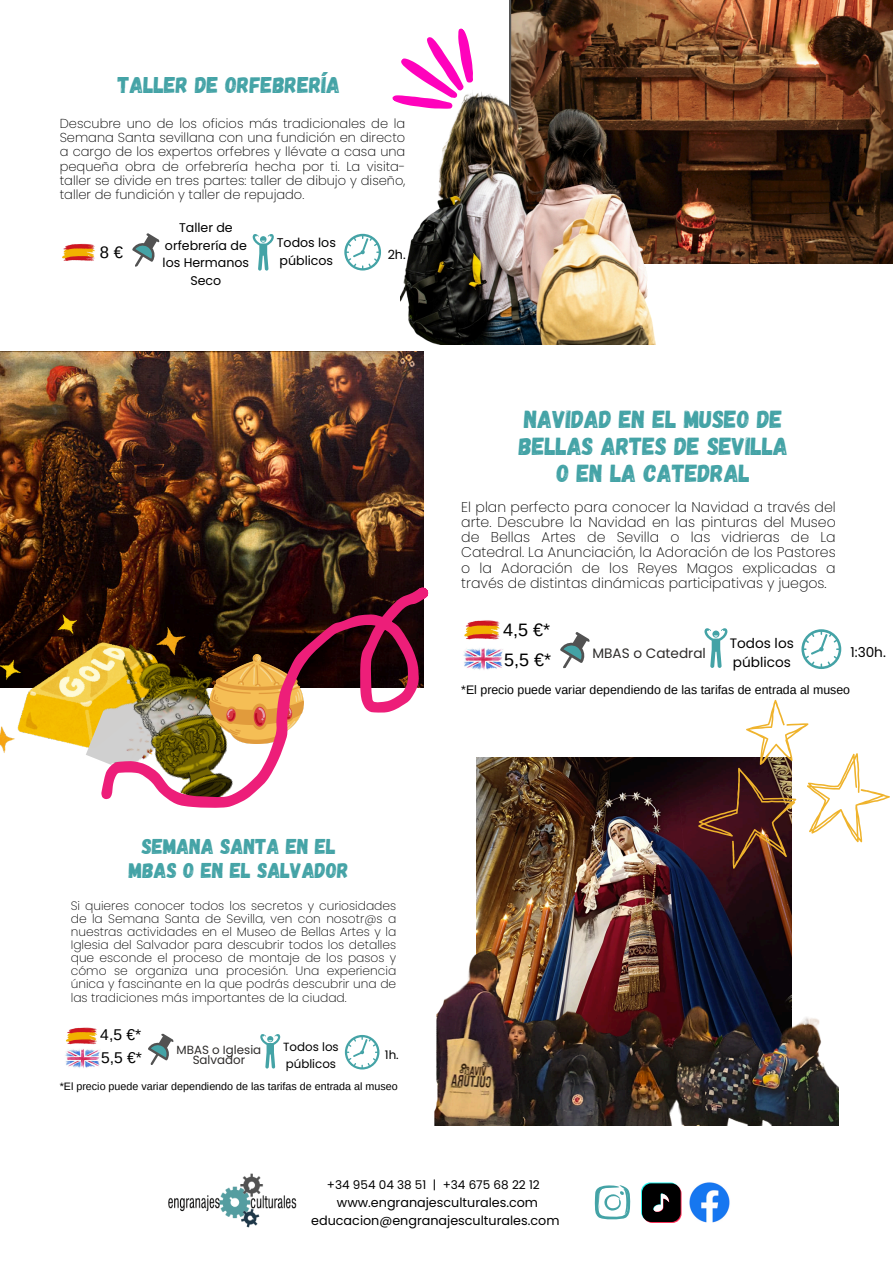
<style>
.page{position:relative;width:893px;height:1263px;background:#fff}
.page>*{position:absolute;margin:0;border:0;box-sizing:border-box;transform-origin:0 0}
.t1{font:24.67px/26.8px "Gagalin";color:#44a3a6;text-align:center}
.t2{font:22.73px "Gagalin";color:#44a3a6}
.t3{font:21.45px/23.3px "Gagalin";color:#44a3a6;text-align:center}
.t4{font:18px "Arimo";color:#000}
.t5{font:16.58px "Arimo";color:#000}
.t6{font:15.6px "Arimo";color:#000}
.t7{font:200 14.1px/15.1px "Poppins";color:#000;text-align:justify}
.t8{font:13.65px "Poppins";color:#000}
.t9{font:13.65px "Poppins";color:#2e2c2b}
.t10{font:200 12.98px/14.2px "Poppins";color:#000;text-align:justify}
.t11{font:12.75px "Poppins";color:#000}
.t12{font:12.6px/17.5px "Poppins";color:#000}
.t13{font:12.38px "Arimo";color:#000}
.t14{font:200 12.23px/13.1px "Poppins";color:#000;text-align:justify}
.t15{font:12px "Poppins";color:#000}
.t16{font:11.85px/10px "Poppins";color:#2e2c2b;text-align:center}
.t17{font:11.85px/16.5px "Poppins";color:#000}
.t18{font:10.73px "Arimo";color:#000}
</style>
<div class="page">
<img style="left:168px;top:1174px;width:129px;height:53px">
<svg style="left:594px;top:1185px;width:37px;height:35px"></svg>
<svg style="left:641px;top:1182px;width:38px;height:39px"></svg>
<svg style="left:643px;top:1184px;width:38px;height:39px"></svg>
<div style="left:642px;top:1183px;width:38px;height:39px;background:#000;border-radius:9px"></div>
<svg style="left:653px;top:1193px;width:16px;height:19px"></svg>
<img style="left:689px;top:1182px;width:41px;height:40px">
<img style="left:62px;top:243px;width:33px;height:18px">
<svg style="left:132px;top:233px;width:28px;height:34px"></svg>
<svg style="left:253px;top:234px;width:21px;height:37px"></svg>
<svg style="left:344px;top:234px;width:37px;height:36px"></svg>
<img style="left:464px;top:620px;width:36px;height:20px">
<img style="left:463px;top:648px;width:40px;height:22px">
<svg style="left:801px;top:629px;width:40px;height:40px"></svg>
<svg style="left:560px;top:632px;width:30px;height:37px"></svg>
<svg style="left:704px;top:628px;width:23px;height:40px"></svg>
<img style="left:477px;top:758px;width:221px;height:42px">
<img style="left:434px;top:800px;width:405px;height:325px">
<img style="left:65px;top:1027px;width:35px;height:41px">
<svg style="left:148px;top:1033px;width:26px;height:32px"></svg>
<svg style="left:260px;top:1034px;width:20px;height:34px"></svg>
<svg style="left:345px;top:1035px;width:34px;height:34px"></svg>
<svg style="left:698px;top:700px;width:192px;height:169px"></svg>
<img style="left:510px;top:0;width:382px;height:263px">
<img style="left:400px;top:89px;width:282px;height:255px">
<svg style="left:392px;top:28px;width:102px;height:104px"></svg>
<img style="left:0;top:352px;width:424px;height:263px">
<img style="left:0;top:615px;width:101px;height:138px">
<img style="left:86px;top:644px;width:15px;height:117px">
<svg style="left:101px;top:587px;width:327px;height:221px"></svg>
<p class="t2" style="left:118px;top:71px;width:224px">TALLER DE ORFEBRERÍA</p>
<p class="t10" style="left:60px;top:116px;width:347px">Descubre uno de los oficios más tradicionales de la Semana Santa sevillana con una fundición en directo a cargo de los expertos orfebres y llévate a casa una pequeña obra de orfebrería hecha por ti. La visita&shy;taller se divide en tres partes: taller de dibujo y diseño, taller de fundición y taller de repujado.</p>
<p class="t12" style="left:163px;top:219px;width:88px;text-align:center">Taller de orfebrería de los Hermanos<br>Seco</p>
<h3 class="t12" style="left:277px;top:234px;width:61px">Todos los públicos</h3>
<p class="t5" style="left:100px;top:243px;width:25px">8 €</p>
<p class="t12" style="left:388px;top:245px;width:19px">2h.</p>
<p class="t1" style="left:519px;top:405px;width:271px">NAVIDAD EN EL MUSEO DE<br>BELLAS ARTES DE SEVILLA<br>O EN LA CATEDRAL</p>
<p class="t7" style="left:461px;top:499px;width:376px">El plan perfecto para conocer la Navidad a través del arte. Descubre la Navidad en las pinturas del Museo de Bellas Artes de Sevilla o las vidrieras de La Catedral. La Anunciación, la Adoración de los Pastores o la Adoración de los Reyes Magos explicadas a través de distintas dinámicas participativas y juegos.</p>
<p class="t4" style="left:503px;top:619px;width:48px">4,5 €*</p>
<p class="t9" style="left:592px;top:643px;width:115px">MBAS o Catedral</p>
<h1 class="t8" style="left:730px;top:634px;width:66px">Todos los</h1>
<p class="t8" style="left:850px;top:643px;width:37px">1:30h.</p>
<h4 class="t4" style="left:504px;top:649px;width:48px">5,5 €*</h4>
<h1 class="t8" style="left:733px;top:653px;width:60px">públicos</h1>
<p class="t13" style="left:461px;top:683px;width:390px">*El precio puede variar dependiendo de las tarifas de entrada al museo</p>
<p class="t3" style="left:129px;top:834px;width:221px">SEMANA SANTA EN EL<br>MBAS O EN EL SALVADOR</p>
<p class="t14" style="left:71px;top:899px;width:327px">Si quieres conocer todos los secretos y curiosidades de la Semana Santa de Sevilla, ven con nosotr@s a nuestras actividades en el Museo de Bellas Artes y la Iglesia del Salvador para descubrir todos los detalles que esconde el proceso de montaje de los pasos y cómo se organiza una procesión. Una experiencia única y fascinante en la que podrás descubrir una de las tradiciones más importantes de la ciudad.</p>
<p class="t6" style="left:100px;top:1026px;width:42px">4,5 €*</p>
<p class="t16" style="left:177px;top:1045px;width:86px">MBAS o Iglesia<br>Salvador</p>
<h4 class="t17" style="left:385px;top:1047px;width:15px">1h.</h4>
<h5 class="t17" style="left:283px;top:1039px;width:57px">Todos los públicos</h5>
<p class="t6" style="left:101px;top:1049px;width:42px">5,5 €*</p>
<p class="t18" style="left:60px;top:1080px;width:339px">*El precio puede variar dependiendo de las tarifas de entrada al museo</p>
<h1 class="t15" style="left:327px;top:1177px;width:214px">+34 954 04 38 51 | +34 675 68 22 12</h1>
<h5 class="t11" style="left:337px;top:1194px;width:203px">www.engranajesculturales.com</h5>
<p class="t11" style="left:311px;top:1211px;width:250px">educacion@engranajesculturales.com</p>
</div>
